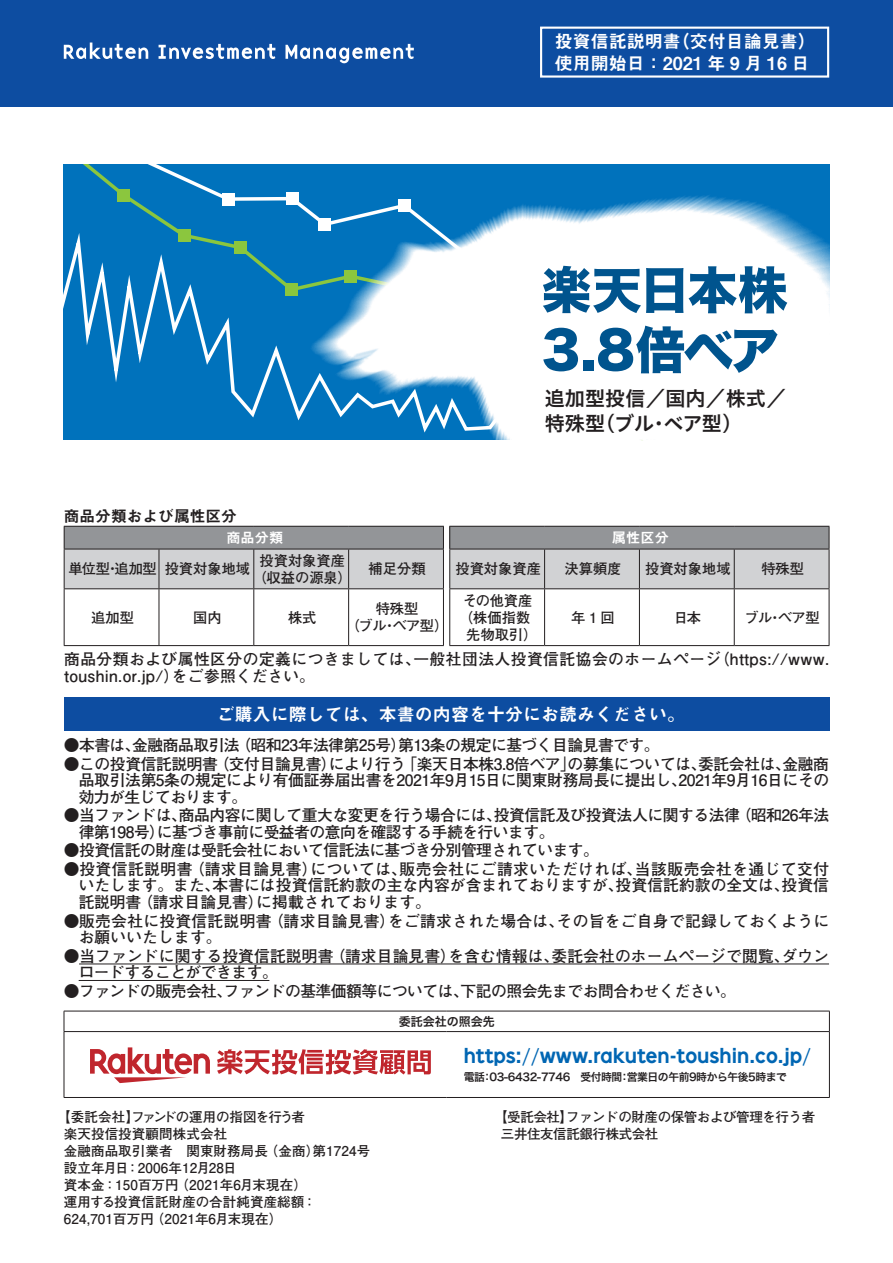
<style>
.page{position:relative;width:893px;height:1263px;background:#fff}
.page>*{position:absolute;margin:0;border:0;box-sizing:border-box;transform-origin:0 0}
.t1{font:49.95px/60px "Hira Kaku Std W8";letter-spacing:-.04em;color:#00548e}
.t2{font:20.1px/24.2px "Hiragino UD Sans Std W6";color:#231f20}
.t3{font:18px/22.4px "Midashi Go Pro MB31";color:#fff}
.t4{font:18px "Rakuten Global B";color:#0166b3}
.t5{font:700 15.75px/16.5px "Futo Go B101 Pro";letter-spacing:-.025em;color:#231f20;text-align:justify}
.t6{font:700 15.75px/17px "Futo Go B101 Pro";letter-spacing:.03em;color:#231f20}
.t7{font:700 15.75px/16.5px "Futo Go B101 Pro";letter-spacing:.01em;color:#231f20}
.t8{font:700 15.75px/16.5px "Futo Go B101 Pro";letter-spacing:.02em;color:#231f20}
.t9{font:15.75px "Midashi Go Pro MB31";color:#231f20}
.t10{font:700 14.25px/17px "Futo Go B101 Pro";color:#231f20;text-align:center}
.t11{font:14.25px "Midashi Go Pro MB31";color:#fff}
.t12{font:700 13.5px/17px "Futo Go B101 Pro";letter-spacing:.01em;color:#231f20}
.t13{font:700 13.5px/17px "Futo Go B101 Pro";letter-spacing:-.03em;color:#231f20}
.t14{font:12px "Hira Kaku Std N W6";color:#231f20}
.t15{font:10.8px "Hira Kaku Std N W6";letter-spacing:-.04em;color:#231f20}
</style>
<div class="page">
<svg style="left:64px;top:164px;width:207px;height:59px"></svg>
<svg style="left:64px;top:223px;width:207px;height:217px"></svg>
<div style="left:234px;top:241px;width:13px;height:13px;background:#8bc63e"></div>
<div style="left:222px;top:193px;width:12px;height:12px;background:#fff"></div>
<div style="left:117px;top:189px;width:13px;height:12px;background:#8bc63e"></div>
<div style="left:178px;top:229px;width:12px;height:13px;background:#8bc63e"></div>
<img style="left:271px;top:164px;width:559px;height:276px">
<div style="left:0;top:0;width:893px;height:106px;background:#0d4da1"></div>
<svg style="left:64px;top:43px;width:84px;height:16px"></svg>
<svg style="left:159px;top:44px;width:116px;height:15px"></svg>
<svg style="left:285px;top:44px;width:129px;height:19px"></svg>
<hr style="left:64px;top:526px;width:95px;height:1px;background:#231f20">
<hr style="left:159px;top:526px;width:95px;height:1px;background:#231f20">
<hr style="left:254px;top:526px;width:95px;height:1px;background:#231f20">
<hr style="left:349px;top:526px;width:95px;height:1px;background:#231f20">
<hr style="left:64px;top:589px;width:1px;height:56px;background:#231f20">
<hr style="left:159px;top:589px;width:1px;height:56px;background:#231f20">
<hr style="left:253px;top:589px;width:1px;height:56px;background:#231f20">
<hr style="left:348px;top:589px;width:1px;height:56px;background:#231f20">
<hr style="left:443px;top:589px;width:1px;height:56px;background:#231f20">
<hr style="left:64px;top:645px;width:95px;height:1px;background:#231f20">
<hr style="left:159px;top:645px;width:95px;height:1px;background:#231f20">
<hr style="left:254px;top:645px;width:95px;height:1px;background:#231f20">
<hr style="left:349px;top:645px;width:95px;height:1px;background:#231f20">
<hr style="left:449px;top:526px;width:96px;height:1px;background:#231f20">
<hr style="left:545px;top:526px;width:94px;height:1px;background:#231f20">
<hr style="left:639px;top:526px;width:95px;height:1px;background:#231f20">
<hr style="left:734px;top:526px;width:95px;height:1px;background:#231f20">
<svg style="left:64px;top:527px;width:766px;height:62px"></svg>
<hr style="left:449px;top:549px;width:96px;height:1px;background:#231f20">
<hr style="left:449px;top:549px;width:1px;height:39px;background:#231f20">
<hr style="left:545px;top:549px;width:94px;height:1px;background:#231f20">
<hr style="left:544px;top:549px;width:1px;height:39px;background:#231f20">
<hr style="left:639px;top:549px;width:95px;height:1px;background:#231f20">
<hr style="left:639px;top:549px;width:1px;height:39px;background:#231f20">
<hr style="left:734px;top:549px;width:95px;height:1px;background:#231f20">
<hr style="left:734px;top:549px;width:1px;height:39px;background:#231f20">
<hr style="left:829px;top:549px;width:1px;height:39px;background:#231f20">
<hr style="left:449px;top:588px;width:96px;height:1px;background:#231f20">
<hr style="left:449px;top:589px;width:1px;height:56px;background:#231f20">
<hr style="left:545px;top:588px;width:94px;height:1px;background:#231f20">
<hr style="left:544px;top:589px;width:1px;height:56px;background:#231f20">
<hr style="left:639px;top:588px;width:95px;height:1px;background:#231f20">
<hr style="left:639px;top:589px;width:1px;height:56px;background:#231f20">
<hr style="left:734px;top:588px;width:95px;height:1px;background:#231f20">
<hr style="left:734px;top:589px;width:1px;height:56px;background:#231f20">
<hr style="left:829px;top:589px;width:1px;height:56px;background:#231f20">
<hr style="left:449px;top:645px;width:96px;height:1px;background:#231f20">
<hr style="left:545px;top:645px;width:94px;height:1px;background:#231f20">
<hr style="left:639px;top:645px;width:95px;height:1px;background:#231f20">
<hr style="left:734px;top:645px;width:95px;height:1px;background:#231f20">
<div style="left:64px;top:697px;width:765px;height:34px;background:#0d4da1"></div>
<hr style="left:64px;top:1011px;width:383px;height:1px;background:#231f20">
<svg style="left:64px;top:1011px;width:1px;height:20px"></svg>
<hr style="left:447px;top:1011px;width:383px;height:1px;background:#231f20">
<svg style="left:829px;top:1011px;width:1px;height:20px"></svg>
<hr style="left:64px;top:1032px;width:1px;height:65px;background:#231f20">
<hr style="left:829px;top:1032px;width:1px;height:65px;background:#231f20">
<hr style="left:64px;top:1097px;width:383px;height:1px;background:#231f20">
<hr style="left:447px;top:1097px;width:383px;height:1px;background:#231f20">
<hr style="left:64px;top:1031px;width:383px;height:1px;background:#231f20">
<hr style="left:447px;top:1031px;width:383px;height:1px;background:#231f20">
<svg style="left:90px;top:1047px;width:120px;height:36px"></svg>
<svg style="left:217px;top:1049px;width:214px;height:25px"></svg>
<hr style="left:79px;top:964px;width:750px;height:1px;background:#231f20">
<hr style="left:79px;top:980px;width:190px;height:1px;background:#231f20">
<div style="left:540px;top:27px;width:289px;height:51px;border:2px solid #fff"></div>
<p class="t3" style="left:555px;top:28px;width:262px">投資信託説明書（交付目論見書）使用開始日：2021 年 9 月 16 日</p>
<h1 class="t1" style="left:541px;top:262px;width:248px">楽天日本株<br>3.8倍ベア</h1>
<p class="t2" style="left:545px;top:386px;width:243px">追加型投信／国内／株式／特殊型（ブル・ベア型）</p>
<p class="t9" style="left:64px;top:503px;width:175px">商品分類および属性区分</p>
<p class="t11" style="left:226px;top:526px;width:58px">商品分類</p>
<p class="t11" style="left:612px;top:526px;width:58px">属性区分</p>
<p class="t10" style="left:68px;top:559px;width:183px">単位型・追加型投資対象地域</p>
<p class="t10" style="left:252px;top:550px;width:101px">投資対象資産（収益の源泉）</p>
<p class="t10" style="left:369px;top:559px;width:58px">補足分類</p>
<p class="t10" style="left:455px;top:559px;width:87px">投資対象資産</p>
<p class="t10" style="left:565px;top:559px;width:58px">決算頻度</p>
<p class="t10" style="left:645px;top:559px;width:87px">投資対象地域</p>
<p class="t10" style="left:761px;top:559px;width:44px">特殊型</p>
<p class="t10" style="left:91px;top:607px;width:44px">追加型</p>
<p class="t10" style="left:193px;top:607px;width:30px">国内</p>
<p class="t10" style="left:288px;top:607px;width:30px">株式</p>
<p class="t10" style="left:345px;top:598px;width:105px">特殊型<br>（ブル・ベア型）</p>
<p class="t10" style="left:459px;top:590px;width:81px">その他資産（株価指数先物取引）</p>
<p class="t10" style="left:571px;top:607px;width:45px">年1回</p>
<p class="t10" style="left:674px;top:607px;width:29px">日本</p>
<p class="t10" style="left:744px;top:607px;width:77px">ブル・ベア型</p>
<p class="t6" style="left:64px;top:648px;width:766px">商品分類および属性区分の定義につきましては、一般社団法人投資信託協会のホームページ（https://www. toushin.or.jp/）をご参照ください。</p>
<p class="t3" style="left:217px;top:701px;width:469px">ご購入に際しては、本書の内容を十分にお読みください。</p>
<p class="t5" style="left:64px;top:735px;width:597px">●本書は、金融商品取引法（昭和23年法律第25号）第13条の規定に基づく目論見書です。</p>
<p class="t5" style="left:79px;top:753px;width:752px;text-indent:-15px">●この投資信託説明書（交付目論見書）により行う「楽天日本株3.8倍ベア」の募集については、委託会社は、金融商品取引法第5条の規定により有価証券届出書を2021年9月15日に関東財務局長に提出し、2021年9月16日にその効力が生じております。</p>
<p class="t5" style="left:79px;top:805px;width:752px;text-indent:-15px">●当ファンドは、商品内容に関して重大な変更を行う場合には、投資信託及び投資法人に関する法律（昭和26年法律第198号）に基づき事前に受益者の意向を確認する手続を行います。</p>
<p class="t5" style="left:64px;top:840px;width:537px">●投資信託の財産は受託会社において信託法に基づき分別管理されています。</p>
<p class="t5" style="left:79px;top:859px;width:752px;text-indent:-15px">●投資信託説明書（請求目論見書）については、販売会社にご請求いただければ、当該販売会社を通じて交付いたします。また、本書には投資信託約款の主な内容が含まれておりますが、投資信託約款の全文は、投資信託説明書（請求目論見書）に掲載されております。</p>
<p class="t8" style="left:79px;top:910px;width:752px;text-indent:-15px">●販売会社に投資信託説明書（請求目論見書）をご請求された場合は、その旨をご自身で記録しておくようにお願いいたします。</p>
<p class="t7" style="left:79px;top:945px;width:752px;text-indent:-15px">●当ファンドに関する投資信託説明書（請求目論見書）を含む情報は、委託会社のホームページで閲覧、ダウンロードすることができます。</p>
<p class="t5" style="left:64px;top:981px;width:674px">●ファンドの販売会社、ファンドの基準価額等については、下記の照会先までお問合わせください。</p>
<p class="t12" style="left:64px;top:1107px;width:308px;text-indent:-7px">【委託会社】ファンドの運用の指図を行う者<br>楽天投信投資顧問株式会社<br>金融商品取引業者　関東財務局長（金商）第1724号設立年月日：2006年12月28日<br>資本金：150百万円（2021年6月末現在）<br>運用する投資信託財産の合計純資産総額：<br>624,701百万円（2021年6月末現在）</p>
<p class="t14" style="left:399px;top:1012px;width:97px">委託会社の照会先</p>
<p class="t4" style="left:464px;top:1043px;width:349px">https://www.rakuten-toushin.co.jp/</p>
<p class="t15" style="left:464px;top:1069px;width:325px">電話：03-6432-7746　受付時間：営業日の午前9時から午後5時まで</p>
<p class="t13" style="left:501px;top:1107px;width:316px;text-indent:-7px">【受託会社】ファンドの財産の保管および管理を行う者三井住友信託銀行株式会社</p>
</div>
